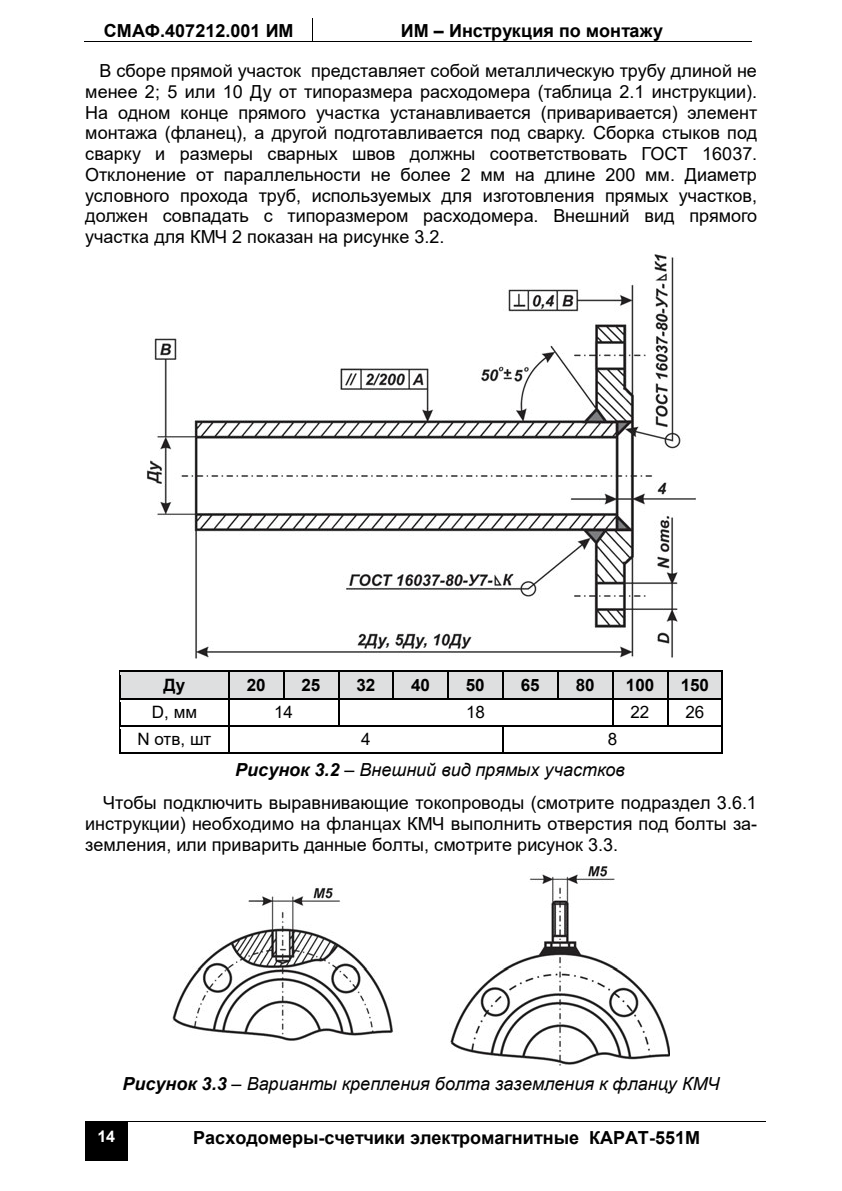
<style>
.page{position:relative;width:842px;height:1191px;background:#fff}
.page>*{position:absolute;margin:0;border:0;box-sizing:border-box;transform-origin:0 0}
.t1{font:18px/20.8px "Arial";color:#000;text-align:justify}
.t2{font:700 18px "Arial";color:#000}
.t3{font:italic 18px "Arial";color:#000}
.t4{font:700 17px "Arial";letter-spacing:-.005em;color:#000}
.t5{font:17px "Arial";letter-spacing:-.005em;color:#000}
.t6{font:700 16px "Arial";color:#fff}
.s1{font-weight:700;font-style:italic}
.s2{font-style:italic}
.s3{font-weight:700}
</style>
<div class="page">
<hr style="left:84px;top:41px;width:228px;height:1px;background:#000">
<svg style="left:312px;top:18px;width:1px;height:23px"></svg>
<hr style="left:312px;top:41px;width:439px;height:1px;background:#000">
<div style="left:86px;top:1121px;width:41px;height:39px;background:#000"></div>
<hr style="left:86px;top:1120px;width:41px;height:1px;background:#000">
<hr style="left:128px;top:1120px;width:638px;height:1px;background:#000">
<hr style="left:85px;top:1127px;width:1px;height:33px;background:#000">
<hr style="left:86px;top:1160px;width:41px;height:1px;background:#000">
<hr style="left:127px;top:1127px;width:1px;height:33px;background:#000">
<img style="left:147px;top:255px;width:548px;height:403px">
<div style="left:121px;top:672px;width:107px;height:25px;background:#dedfe0"></div>
<div style="left:230px;top:672px;width:53px;height:25px;background:#dedfe0"></div>
<div style="left:285px;top:672px;width:52px;height:25px;background:#dedfe0"></div>
<div style="left:340px;top:672px;width:52px;height:25px;background:#dedfe0"></div>
<div style="left:394px;top:672px;width:53px;height:25px;background:#dedfe0"></div>
<div style="left:449px;top:672px;width:53px;height:25px;background:#dedfe0"></div>
<div style="left:504px;top:672px;width:53px;height:25px;background:#dedfe0"></div>
<div style="left:559px;top:672px;width:53px;height:25px;background:#dedfe0"></div>
<div style="left:614px;top:672px;width:52px;height:25px;background:#dedfe0"></div>
<div style="left:668px;top:672px;width:53px;height:25px;background:#dedfe0"></div>
<hr style="left:121px;top:670px;width:107px;height:2px;background:#000">
<hr style="left:230px;top:670px;width:53px;height:2px;background:#000">
<hr style="left:285px;top:670px;width:53px;height:2px;background:#000">
<hr style="left:285px;top:672px;width:53px;height:3px;background:#dedfe0">
<hr style="left:340px;top:670px;width:52px;height:2px;background:#000">
<hr style="left:394px;top:670px;width:53px;height:2px;background:#000">
<hr style="left:449px;top:670px;width:53px;height:2px;background:#000">
<hr style="left:504px;top:670px;width:53px;height:2px;background:#000">
<hr style="left:559px;top:670px;width:53px;height:2px;background:#000">
<hr style="left:614px;top:670px;width:53px;height:2px;background:#000">
<hr style="left:614px;top:672px;width:53px;height:3px;background:#dedfe0">
<hr style="left:669px;top:670px;width:52px;height:2px;background:#000">
<hr style="left:119px;top:675px;width:2px;height:22px;background:#000">
<hr style="left:228px;top:675px;width:2px;height:22px;background:#000">
<hr style="left:284px;top:695px;width:55px;height:2px;background:#dedfe0">
<hr style="left:283px;top:675px;width:2px;height:22px;background:#000">
<hr style="left:338px;top:675px;width:2px;height:22px;background:#000">
<hr style="left:392px;top:675px;width:2px;height:22px;background:#000">
<hr style="left:447px;top:675px;width:2px;height:22px;background:#000">
<hr style="left:502px;top:675px;width:2px;height:22px;background:#000">
<hr style="left:557px;top:675px;width:2px;height:22px;background:#000">
<hr style="left:613px;top:695px;width:55px;height:2px;background:#dedfe0">
<hr style="left:612px;top:675px;width:2px;height:22px;background:#000">
<hr style="left:667px;top:675px;width:2px;height:22px;background:#000">
<hr style="left:721px;top:675px;width:2px;height:22px;background:#000">
<hr style="left:121px;top:697px;width:107px;height:2px;background:#000">
<hr style="left:230px;top:697px;width:53px;height:2px;background:#000">
<hr style="left:285px;top:697px;width:53px;height:2px;background:#000">
<hr style="left:340px;top:697px;width:52px;height:2px;background:#000">
<hr style="left:394px;top:697px;width:53px;height:2px;background:#000">
<hr style="left:449px;top:697px;width:53px;height:2px;background:#000">
<hr style="left:504px;top:697px;width:53px;height:2px;background:#000">
<hr style="left:559px;top:697px;width:53px;height:2px;background:#000">
<hr style="left:614px;top:697px;width:53px;height:2px;background:#000">
<hr style="left:669px;top:697px;width:52px;height:2px;background:#000">
<hr style="left:119px;top:702px;width:2px;height:23px;background:#000">
<hr style="left:228px;top:702px;width:2px;height:23px;background:#000">
<hr style="left:338px;top:702px;width:2px;height:23px;background:#000">
<hr style="left:612px;top:702px;width:2px;height:23px;background:#000">
<hr style="left:667px;top:702px;width:2px;height:23px;background:#000">
<hr style="left:721px;top:702px;width:2px;height:23px;background:#000">
<hr style="left:121px;top:725px;width:107px;height:1px;background:#000">
<hr style="left:230px;top:725px;width:108px;height:1px;background:#000">
<hr style="left:340px;top:725px;width:162px;height:1px;background:#000">
<hr style="left:504px;top:725px;width:108px;height:1px;background:#000">
<hr style="left:614px;top:725px;width:53px;height:1px;background:#000">
<hr style="left:669px;top:725px;width:52px;height:1px;background:#000">
<hr style="left:119px;top:729px;width:2px;height:23px;background:#000">
<hr style="left:121px;top:752px;width:107px;height:2px;background:#000">
<hr style="left:228px;top:729px;width:2px;height:23px;background:#000">
<hr style="left:230px;top:752px;width:272px;height:2px;background:#000">
<hr style="left:502px;top:729px;width:2px;height:23px;background:#000">
<hr style="left:504px;top:752px;width:217px;height:2px;background:#000">
<hr style="left:721px;top:729px;width:2px;height:23px;background:#000">
<img style="left:172px;top:867px;width:498px;height:198px">
<p class="t2" style="left:104px;top:18px;width:191px">СМАФ.407212.001 ИМ</p>
<p class="t2" style="left:401px;top:18px;width:264px">ИМ – Инструкция по монтажу</p>
<p class="t1" style="left:85px;top:60px;width:674px;text-indent:14px">В сборе прямой участок представляет собой металлическую трубу длиной не менее 2; 5 или 10 Ду от типоразмера расходомера (таблица 2.1 инструкции).<br>На одном конце прямого участка устанавливается (приваривается) элемент монтажа (фланец), а другой подготавливается под сварку. Сборка стыков под сварку и размеры сварных швов должны соответствовать ГОСТ 16037.<br>Отклонение от параллельности не более 2 мм на длине 200 мм. Диаметр условного прохода труб, используемых для изготовления прямых участков, должен совпадать с типоразмером расходомера. Внешний вид прямого участка для КМЧ 2 показан на рисунке 3.2.</p>
<p class="t4" style="left:163px;top:673px;width:23px">Ду</p>
<p class="t4" style="left:247px;top:673px;width:20px">20</p>
<p class="t4" style="left:301px;top:673px;width:20px">25</p>
<p class="t4" style="left:356px;top:673px;width:20px">32</p>
<p class="t4" style="left:411px;top:673px;width:20px">40</p>
<p class="t4" style="left:466px;top:673px;width:20px">50</p>
<p class="t4" style="left:521px;top:673px;width:20px">65</p>
<p class="t4" style="left:576px;top:673px;width:20px">80</p>
<p class="t4" style="left:626px;top:673px;width:30px">100</p>
<p class="t4" style="left:681px;top:673px;width:30px">150</p>
<p class="t5" style="left:152px;top:700px;width:47px">D, мм</p>
<p class="t5" style="left:274px;top:700px;width:20px">14</p>
<p class="t5" style="left:466px;top:700px;width:20px">18</p>
<p class="t5" style="left:630px;top:700px;width:20px">22</p>
<p class="t5" style="left:685px;top:700px;width:20px">26</p>
<p class="t5" style="left:138px;top:727px;width:75px">N отв, шт</p>
<p class="t5" style="left:361px;top:727px;width:11px">4</p>
<p class="t5" style="left:608px;top:727px;width:11px">8</p>
<p class="t1" style="left:103px;top:753px;width:655px;line-height:32.8px;text-align:center"><span class="s1">Рисунок 3.2</span> <span class="s2">– Внешний вид прямых участков<br></span>Чтобы подключить выравнивающие токопроводы (смотрите подраздел 3.6.1</p>
<p class="t1" style="left:85px;top:813px;width:673px">инструкции) необходимо на фланцах КМЧ выполнить отверстия под болты за&shy;земления, или приварить данные болты, смотрите рисунок 3.3.</p>
<p class="t3" style="left:122px;top:1072px;width:599px"><span class="s3">Рисунок 3.3</span> – Варианты крепления болта заземления к фланцу КМЧ</p>
<p class="t6" style="left:97px;top:1125px;width:19px">14</p>
<p class="t2" style="left:193px;top:1124px;width:508px">Расходомеры-счетчики электромагнитные КАРАТ-551М</p>
</div>
